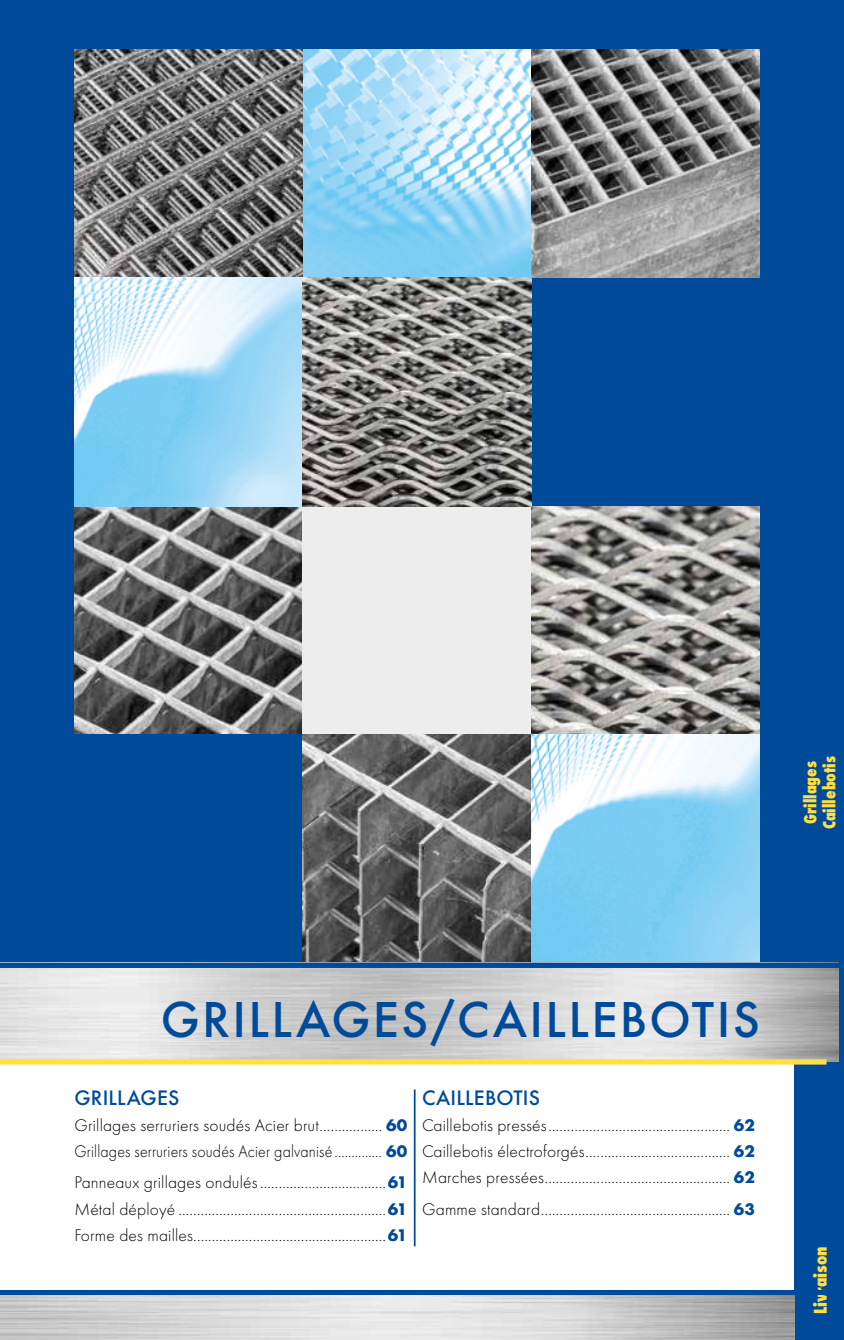
<style>
.page{position:relative;width:844px;height:1340px;background:#fff}
.page>*{position:absolute;margin:0;border:0;box-sizing:border-box;transform-origin:0 0}
.t1{font:500 46.38px "Futura";letter-spacing:.05em;color:#004a9a}
.t2{font:500 19.25px "Futura";letter-spacing:.01em;color:#004a9a}
.t3{font:800 19.25px "Futura PT Cond";color:#ffdf43}
.t4{font:800 18.38px/19.2px "Futura PT Cond";color:#ffdf43}
.t5{font:300 17.5px/26.2px "Futura PT";letter-spacing:.01em;color:#000;text-align:justify}
.s1{font-weight:700;color:#004a9a}
</style>
<div class="page">
<div style="left:794px;top:0;width:49px;height:1339px;background:#004a9a"></div>
<div style="left:0;top:0;width:843px;height:965px;background:#004a9a"></div>
<img style="left:75px;top:50px;width:684px;height:228px">
<img style="left:74px;top:278px;width:229px;height:456px">
<div style="left:303px;top:506px;width:228px;height:228px;background:#ededed"></div>
<img style="left:303px;top:734px;width:228px;height:228px">
<img style="left:531px;top:506px;width:228px;height:456px">
<img style="left:303px;top:278px;width:228px;height:228px">
<img style="left:0;top:968px;width:837px;height:93px">
<div style="left:0;top:962px;width:843px;height:6px;background:#004a9a"></div>
<div style="left:0;top:1059px;width:826px;height:5px;background:#ffdf43"></div>
<div style="left:0;top:1290px;width:830px;height:5px;background:#004a9a"></div>
<hr style="left:413px;top:1089px;width:2px;height:157px;background:#004a9a">
<p class="t4" style="left:800px;top:829px;width:75px;rotate:-90deg">Grillages<br>Caillebotis</p>
<h1 class="t1" style="left:161px;top:988px;width:600px">GRILLAGES/CAILLEBOTIS</h1>
<p class="t2" style="left:74px;top:1085px;width:106px">GRILLAGES</p>
<p class="t2" style="left:422px;top:1085px;width:119px">CAILLEBOTIS</p>
<p class="t5" style="left:74px;top:1111px;width:334px">Grillages serruriers soudés Acier brut................. <span class="s1">60<br></span>Grillages serruriers soudés Acier galvanisé .............. <span class="s1">60</span></p>
<p class="t5" style="left:74px;top:1169px;width:334px">Panneaux grillages ondulés..................................<span class="s1">61<br></span>Métal déployé ........................................................<span class="s1">61<br></span>Forme des mailles....................................................<span class="s1">61</span></p>
<p class="t5" style="left:422px;top:1111px;width:334px">Caillebotis pressés................................................. <span class="s1">62<br></span>Caillebotis électroforgés....................................... <span class="s1">62<br></span>Marches pressées.................................................. <span class="s1">62</span></p>
<p class="t5" style="left:422px;top:1195px;width:334px">Gamme standard................................................... <span class="s1">63</span></p>
<p class="t3" style="left:808px;top:1314px;width:70px;rotate:-90deg">Livraison</p>
</div>
